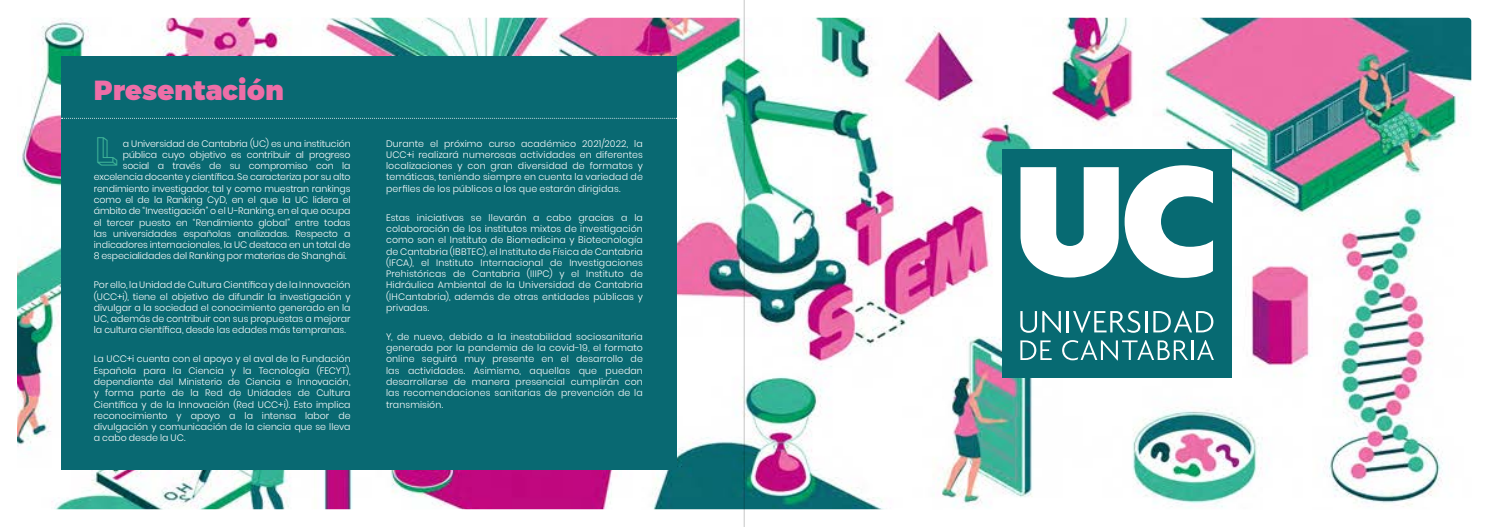
<style>
.page{position:relative;width:1489px;height:527px;background:#fff}
.page>*{position:absolute;margin:0;border:0;box-sizing:border-box;transform-origin:0 0}
.t1{font:34.38px "Core Circus 3 D Frame";color:#3fb498}
.t2{font:900 27.5px "Montserrat";color:#ed6ea7}
.t3{font:300 9.38px/11.2px "Poppins";letter-spacing:-.005em;color:#fff;text-align:justify}
</style>
<div class="page">
<img style="left:17px;top:18px;width:1453px;height:490px">
<div style="left:61px;top:57px;width:615px;height:412px;background:#096972"></div>
<svg style="left:61px;top:118px;width:616px;height:1px"></svg>
<div style="left:1002px;top:149px;width:229px;height:228px;background:#076a72"></div>
<svg style="left:1020px;top:167px;width:98px;height:110px"></svg>
<svg style="left:1124px;top:165px;width:88px;height:112px"></svg>
<svg style="left:1020px;top:311px;width:16px;height:21px"></svg>
<svg style="left:1042px;top:311px;width:18px;height:21px"></svg>
<hr style="left:1066px;top:311px;width:2px;height:21px;background:#fff">
<svg style="left:1073px;top:310px;width:67px;height:22px"></svg>
<hr style="left:1145px;top:311px;width:2px;height:21px;background:#fff">
<svg style="left:1153px;top:310px;width:60px;height:22px"></svg>
<svg style="left:1020px;top:340px;width:31px;height:19px"></svg>
<svg style="left:1062px;top:340px;width:151px;height:20px"></svg>
<hr style="left:743px;top:0;width:1px;height:526px;background:#c6c6c6">
<h2 class="t2" style="left:94px;top:67px;width:191px">Presentación</h2>
<h1 class="t1" style="left:92px;top:126px;width:27px">L</h1>
<p class="t3" style="left:123px;top:138px;width:229px">a Universidad de Cantabria (UC) es una institución</p>
<p class="t3" style="left:123px;top:149px;width:229px">pública cuyo objetivo es contribuir al progreso</p>
<p class="t3" style="left:123px;top:160px;width:229px">social a través de su compromiso con la</p>
<p class="t3" style="left:94px;top:171px;width:258px">excelencia docente y científica. Se caracteriza por su alto</p>
<p class="t3" style="left:94px;top:183px;width:258px">rendimiento investigador, tal y como muestran rankings</p>
<p class="t3" style="left:94px;top:194px;width:258px">como el de la Ranking CyD, en el que la UC lidera el</p>
<p class="t3" style="left:94px;top:205px;width:258px">ámbito de “Investigación” o el U-Ranking, en el que ocupa</p>
<p class="t3" style="left:94px;top:216px;width:258px">el tercer puesto en “Rendimiento global” entre todas</p>
<p class="t3" style="left:94px;top:228px;width:258px">las universidades españolas analizadas. Respecto a</p>
<p class="t3" style="left:94px;top:239px;width:258px">indicadores internacionales, la UC destaca en un total de</p>
<p class="t3" style="left:94px;top:250px;width:254px">8 especialidades del Ranking por materias de Shanghái.</p>
<p class="t3" style="left:94px;top:279px;width:258px">Por ello, la Unidad de Cultura Científica y de la Innovación (UCC+i), tiene el objetivo de difundir la investigación y divulgar a la sociedad el conocimiento generado en la UC, además de contribuir con sus propuestas a mejorar la cultura científica, desde las edades más tempranas.</p>
<p class="t3" style="left:94px;top:353px;width:258px">La UCC+i cuenta con el apoyo y el aval de la Fundación Española para la Ciencia y la Tecnología (FECYT), dependiente del Ministerio de Ciencia e Innovación, y forma parte de la Red de Unidades de Cultura Científica y de la Innovación (Red UCC+i). Esto implica reconocimiento y apoyo a la intensa labor de divulgación y comunicación de la ciencia que se lleva a cabo desde la UC.</p>
<p class="t3" style="left:386px;top:138px;width:258px">Durante el próximo curso académico 2021/2022, la UCC+i realizará numerosas actividades en diferentes localizaciones y con gran diversidad de formatos y temáticas, teniendo siempre en cuenta la variedad de perfiles de los públicos a los que estarán dirigidas.</p>
<p class="t3" style="left:386px;top:212px;width:258px">Estas iniciativas se llevarán a cabo gracias a la colaboración de los institutos mixtos de investigación como son el Instituto de Biomedicina y Biotecnología de Cantabria (IBBTEC), el Instituto de Física de Cantabria (IFCA), el Instituto Internacional de Investigaciones Prehistóricas de Cantabria (IIIPC) y el Instituto de Hidráulica Ambiental de la Universidad de Cantabria (IHCantabria), además de otras entidades públicas y privadas.</p>
<p class="t3" style="left:386px;top:331px;width:258px">Y, de nuevo, debido a la inestabilidad sociosanitaria generada por la pandemia de la covid-19, el formato online seguirá muy presente en el desarrollo de las actividades. Asimismo, aquellas que puedan desarrollarse de manera presencial cumplirán con las recomendaciones sanitarias de prevención de la transmisión.</p>
</div>
